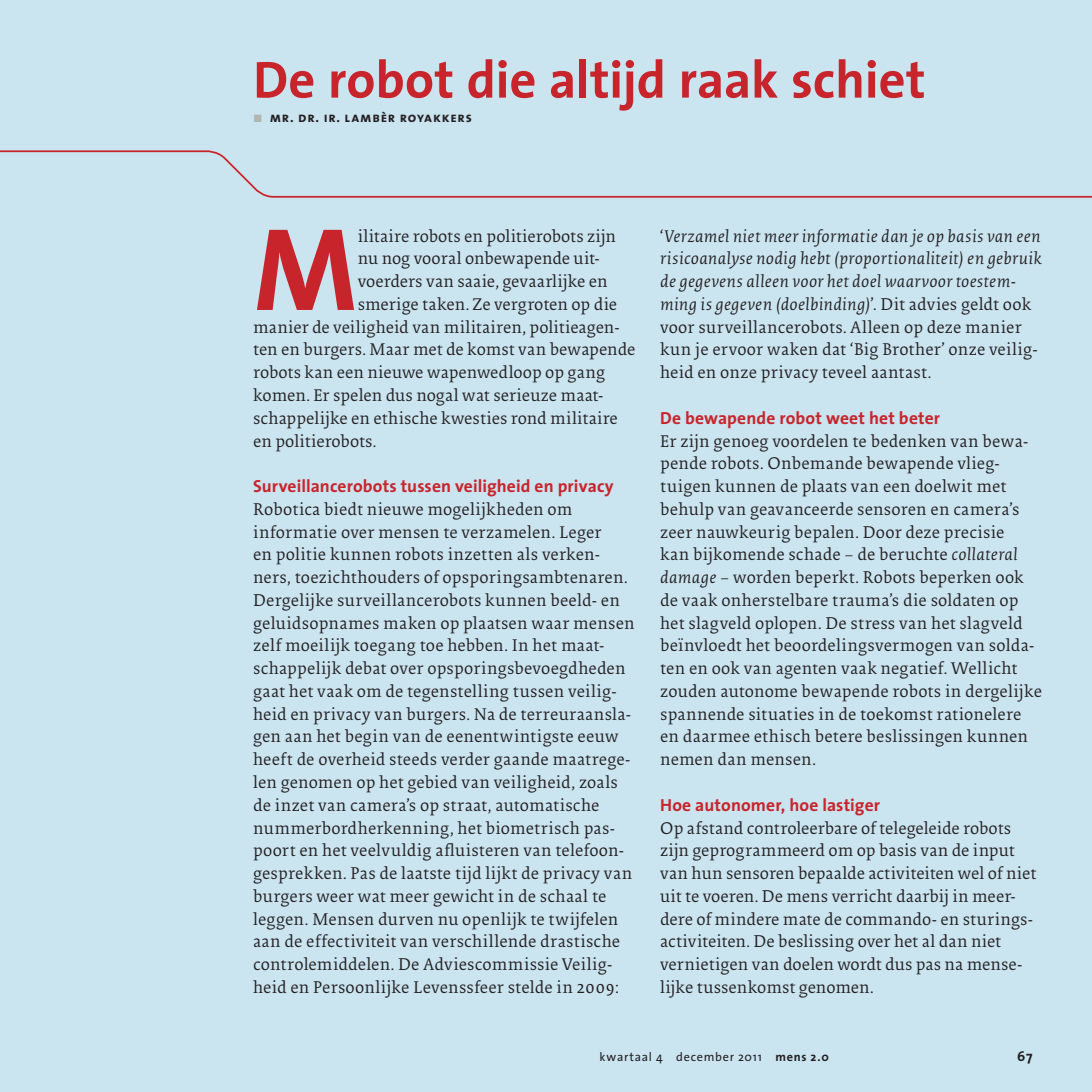
<style>
.page{position:relative;width:1092px;height:1092px;background:#fff}
.page>*{position:absolute;margin:0;border:0;box-sizing:border-box;transform-origin:0 0}
.t1{font:700 118.65px "The Sans";color:#c8242b}
.t2{font:700 52.5px "The Sans";color:#c8242b}
.t3{font:17.5px/22.8px "Collis Roman Txt";letter-spacing:.01em;color:#231f20}
.t4{font:17.5px/22.8px "Collis Italic Txt";letter-spacing:.015em;color:#231f20}
.t5{font:700 17.5px "The Sans";letter-spacing:.005em;color:#c8242b}
.t6{font:14px "The Sans Bold Caps";letter-spacing:.055em;color:#231f20}
.t7{font:700 14px "The Sans";color:#231f20}
.t8{font:12.25px "The Sans";letter-spacing:.06em;color:#231f20}
.s1{font-family:"The Sans Bold Expert";font-size:10.85px;color:#b1b6b0}
.s2{font-family:"Collis Roman Txt"}
.s3{font-family:"Collis Italic Txt"}
.s4{font-weight:700}
</style>
<div class="page">
<div style="left:0;top:0;width:1091px;height:1091px;background:#cae4f0"></div>
<svg style="left:0;top:150px;width:1091px;height:48px"></svg>
<h2 class="t2" style="left:253px;top:36px;width:674px">De robot die altijd raak schiet</h2>
<p class="t6" style="left:253px;top:106px;width:220px"><span class="s1">ó</span> mr. dr. ir. lambèr royakkers</p>
<h1 class="t1" style="left:253px;top:170px;width:106px">M</h1>
<p class="t3" style="left:357px;top:225px;width:260px">ilitaire robots en politierobots zijn</p>
<p class="t3" style="left:357px;top:248px;width:244px">nu nog vooral onbewapende uit-</p>
<p class="t3" style="left:357px;top:271px;width:251px">voerders van saaie, gevaarlijke en</p>
<p class="t3" style="left:357px;top:294px;width:261px">smerige taken. Ze vergroten op die</p>
<p class="t3" style="left:253px;top:316px;width:368px">manier de veiligheid van militairen, politieagen-</p>
<p class="t3" style="left:253px;top:339px;width:383px">ten en burgers. Maar met de komst van bewapende</p>
<p class="t3" style="left:253px;top:362px;width:353px">robots kan een nieuwe wapenwedloop op gang</p>
<p class="t3" style="left:253px;top:385px;width:352px">komen. Er spelen dus nogal wat serieuze maat-</p>
<p class="t3" style="left:253px;top:407px;width:366px">schappelijke en ethische kwesties rond militaire</p>
<p class="t3" style="left:253px;top:430px;width:125px">en politierobots.</p>
<p class="t5" style="left:253px;top:471px;width:362px">Surveillancerobots tussen veiligheid en privacy</p>
<p class="t3" style="left:253px;top:498px;width:383px">Robotica biedt nieuwe mogelijkheden om informatie over mensen te verzamelen. Leger<br>en politie kunnen robots inzetten als verken&shy;ners, toezichthouders of opsporingsambtenaren.<br>Dergelijke surveillancerobots kunnen beeld- en geluidsopnames maken op plaatsen waar mensen zelf moeilijk toegang toe hebben. In het maat&shy;schappelijk debat over opsporingsbevoegdheden gaat het vaak om de tegenstelling tussen veilig&shy;heid en privacy van burgers. Na de terreuraansla&shy;gen aan het begin van de eenentwintigste eeuw heeft de overheid steeds verder gaande maatrege&shy;len genomen op het gebied van veiligheid, zoals de inzet van camera’s op straat, automatische nummerbordherkenning, het biometrisch pas&shy;poort en het veelvuldig afluisteren van telefoon&shy;gesprekken. Pas de laatste tijd lijkt de privacy van burgers weer wat meer gewicht in de schaal te leggen. Mensen durven nu openlijk te twijfelen aan de effectiviteit van verschillende drastische controlemiddelen. De Adviescommissie Veilig&shy;heid en Persoonlijke Levenssfeer stelde in 2009:</p>
<p class="t4" style="left:660px;top:225px;width:383px"><span class="s2">‘</span>Verzamel niet meer informatie dan je op basis van een risicoanalyse nodig hebt (proportionaliteit) en gebruik de gegevens alleen voor het doel waarvoor toestem&shy;ming is gegeven (doelbinding)<span class="s2">’. Dit advies geldt ook</span></p>
<p class="t3" style="left:660px;top:316px;width:379px">voor surveillancerobots. Alleen op deze manier kun je ervoor waken dat ‘Big Brother’ onze veilig&shy;heid en onze privacy teveel aantast.</p>
<p class="t5" style="left:660px;top:403px;width:281px">De bewapende robot weet het beter</p>
<p class="t3" style="left:660px;top:430px;width:383px">Er zijn genoeg voordelen te bedenken van bewa&shy;pende robots. Onbemande bewapende vlieg&shy;tuigen kunnen de plaats van een doelwit met behulp van geavanceerde sensoren en camera’s zeer nauwkeurig bepalen. Door deze precisie<br>kan bijkomende schade – de beruchte <span class="s3">collateral damage</span> – worden beperkt. Robots beperken ook de vaak onherstelbare trauma’s die soldaten op het slagveld oplopen. De stress van het slagveld beïnvloedt het beoordelingsvermogen van solda&shy;ten en ook van agenten vaak negatief. Wellicht zouden autonome bewapende robots in dergelijke spannende situaties in de toekomst rationelere en daarmee ethisch betere beslissingen kunnen nemen dan mensen.</p>
<p class="t5" style="left:660px;top:790px;width:221px">Hoe autonomer, hoe lastiger</p>
<p class="t3" style="left:660px;top:817px;width:377px">Op afstand controleerbare of telegeleide robots zijn geprogrammeerd om op basis van de input van hun sensoren bepaalde activiteiten wel of niet uit te voeren. De mens verricht daarbij in meer&shy;dere of mindere mate de commando- en sturings&shy;activiteiten. De beslissing over het al dan niet vernietigen van doelen wordt dus pas na mense&shy;lijke tussenkomst genomen.</p>
<p class="t8" style="left:599px;top:1046px;width:231px">kwartaal 4 december 2011 <span class="s4">mens 2.0</span></p>
<p class="t7" style="left:1017px;top:1044px;width:17px">67</p>
</div>
